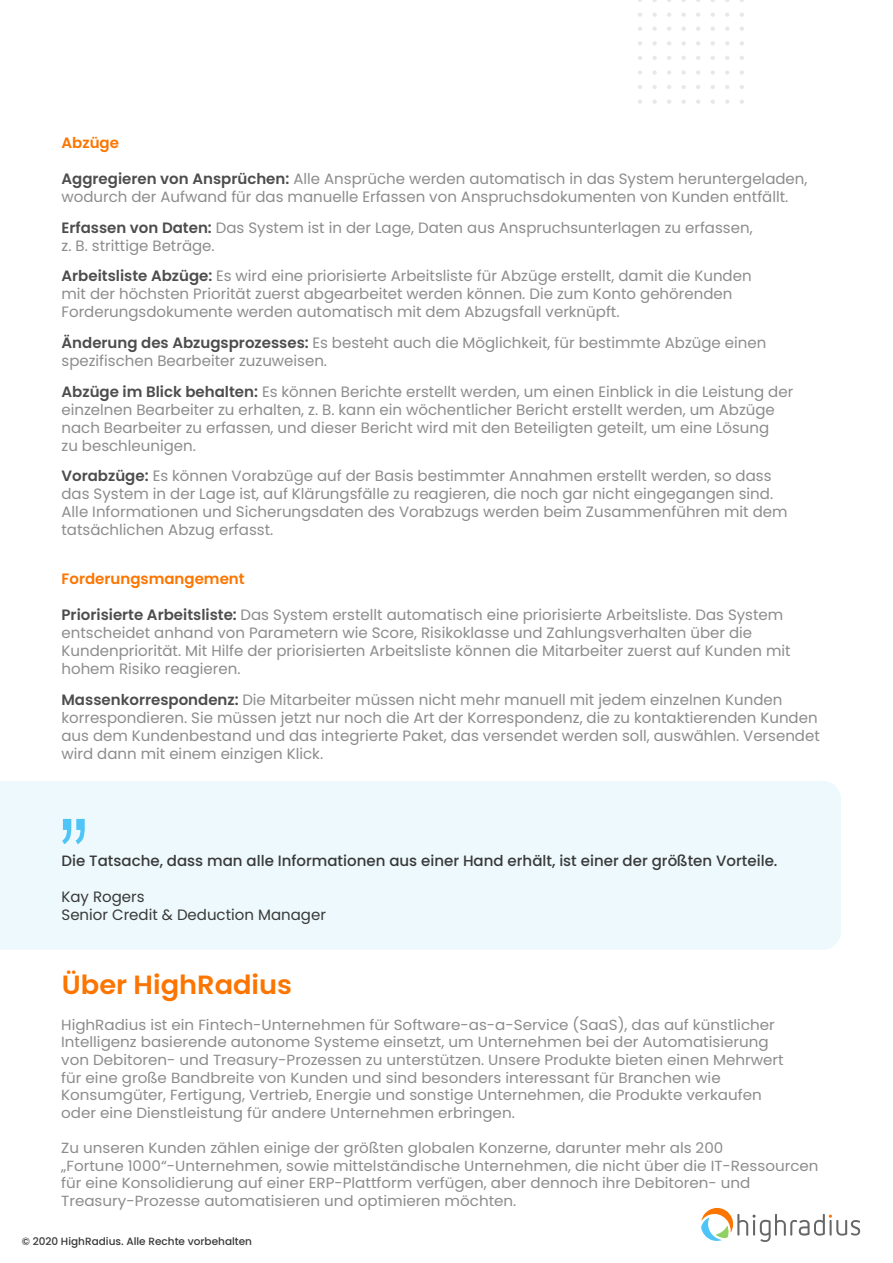
<style>
.page{position:relative;width:893px;height:1263px;background:#fff}
.page>*{position:absolute;margin:0;border:0;box-sizing:border-box;transform-origin:0 0}
.t1{font:108px "Arial Narrow";color:#4fc4f7}
.t2{font:600 26.4px "Poppins";color:#fc7500}
.t3{font:15px/18px "Poppins";color:#8c8c8c}
.t4{font:500 15px "Poppins";color:#393939}
.t5{font:15px/18px "Poppins";color:#393939}
.t6{font:600 15px "Poppins";color:#fc7500}
.t7{font:14.7px/17.5px "Poppins";color:#8c8c8c}
.t8{font:500 10.5px "Poppins";color:#393939}
.s1{font-weight:600;color:rgb(57 57 57/.9)}
</style>
<div class="page">
<div style="left:0;top:781px;width:841px;height:169px;background:#edf9fc"></div>
<svg style="left:638px;top:0;width:106px;height:17px"></svg>
<svg style="left:638px;top:27px;width:106px;height:77px"></svg>
<svg style="left:701px;top:1208px;width:159px;height:34px"></svg>
<p class="t6" style="left:62px;top:134px;width:59px">Abzüge</p>
<p class="t3" style="left:62px;top:170px;width:747px"><span class="s1">Aggregieren von Ansprüchen:</span> Alle Ansprüche werden automatisch in das System heruntergeladen, wodurch der Aufwand für das manuelle Erfassen von Anspruchsdokumenten von Kunden entfällt.</p>
<p class="t3" style="left:62px;top:219px;width:693px"><span class="s1">Erfassen von Daten:</span> Das System ist in der Lage, Daten aus Anspruchsunterlagen zu erfassen, z. B. strittige Beträge.</p>
<p class="t3" style="left:62px;top:267px;width:692px"><span class="s1">Arbeitsliste Abzüge:</span> Es wird eine priorisierte Arbeitsliste für Abzüge erstellt, damit die Kunden mit der höchsten Priorität zuerst abgearbeitet werden können. Die zum Konto gehörenden<br>Forderungsdokumente werden automatisch mit dem Abzugsfall verknüpft.</p>
<p class="t3" style="left:62px;top:334px;width:706px"><span class="s1">Änderung des Abzugsprozesses:</span> Es besteht auch die Möglichkeit, für bestimmte Abzüge einen spezifischen Bearbeiter zuzuweisen.</p>
<p class="t3" style="left:62px;top:382px;width:733px"><span class="s1">Abzüge im Blick behalten:</span> Es können Berichte erstellt werden, um einen Einblick in die Leistung der einzelnen Bearbeiter zu erhalten, z. B. kann ein wöchentlicher Bericht erstellt werden, um Abzüge nach Bearbeiter zu erfassen, und dieser Bericht wird mit den Beteiligten geteilt, um eine Lösung<br>zu beschleunigen.</p>
<p class="t3" style="left:62px;top:467px;width:728px"><span class="s1">Vorabzüge:</span> Es können Vorabzüge auf der Basis bestimmter Annahmen erstellt werden, so dass das System in der Lage ist, auf Klärungsfälle zu reagieren, die noch gar nicht eingegangen sind.<br>Alle Informationen und Sicherungsdaten des Vorabzugs werden beim Zusammenführen mit dem tatsächlichen Abzug erfasst.</p>
<p class="t6" style="left:62px;top:570px;width:185px">Forderungsmangement</p>
<p class="t3" style="left:62px;top:606px;width:731px"><span class="s1">Priorisierte Arbeitsliste:</span> Das System erstellt automatisch eine priorisierte Arbeitsliste. Das System entscheidet anhand von Parametern wie Score, Risikoklasse und Zahlungsverhalten über die Kundenpriorität. Mit Hilfe der priorisierten Arbeitsliste können die Mitarbeiter zuerst auf Kunden mit hohem Risiko reagieren.</p>
<p class="t3" style="left:62px;top:690px;width:760px"><span class="s1">Massenkorrespondenz:</span> Die Mitarbeiter müssen nicht mehr manuell mit jedem einzelnen Kunden korrespondieren. Sie müssen jetzt nur noch die Art der Korrespondenz, die zu kontaktierenden Kunden aus dem Kundenbestand und das integrierte Paket, das versendet werden soll, auswählen. Versendet wird dann mit einem einzigen Klick.</p>
<h1 class="t1" style="left:59px;top:713px;width:31px">„</h1>
<p class="t4" style="left:62px;top:852px;width:717px">Die Tatsache, dass man alle Informationen aus einer Hand erhält, ist einer der größten Vorteile.</p>
<p class="t5" style="left:62px;top:888px;width:266px">Kay Rogers<br>Senior Credit &amp; Deduction Manager</p>
<h2 class="t2" style="left:62px;top:969px;width:232px">Über HighRadius</h2>
<p class="t7" style="left:61px;top:1016px;width:724px">HighRadius ist ein Fintech-Unternehmen für Software-as-a-Service (SaaS), das auf künstlicher Intelligenz basierende autonome Systeme einsetzt, um Unternehmen bei der Automatisierung von Debitoren- und Treasury-Prozessen zu unterstützen. Unsere Produkte bieten einen Mehrwert für eine große Bandbreite von Kunden und sind besonders interessant für Branchen wie Konsumgüter, Fertigung, Vertrieb, Energie und sonstige Unternehmen, die Produkte verkaufen oder eine Dienstleistung für andere Unternehmen erbringen.</p>
<p class="t7" style="left:61px;top:1139px;width:759px">Zu unseren Kunden zählen einige der größten globalen Konzerne, darunter mehr als 200<br>„Fortune 1000“-Unternehmen, sowie mittelständische Unternehmen, die nicht über die IT-Ressourcen für eine Konsolidierung auf einer ERP-Plattform verfügen, aber dennoch ihre Debitoren- und Treasury-Prozesse automatisieren und optimieren möchten.</p>
<p class="t8" style="left:22px;top:1235px;width:232px">© 2020 HighRadius. Alle Rechte vorbehalten</p>
</div>
